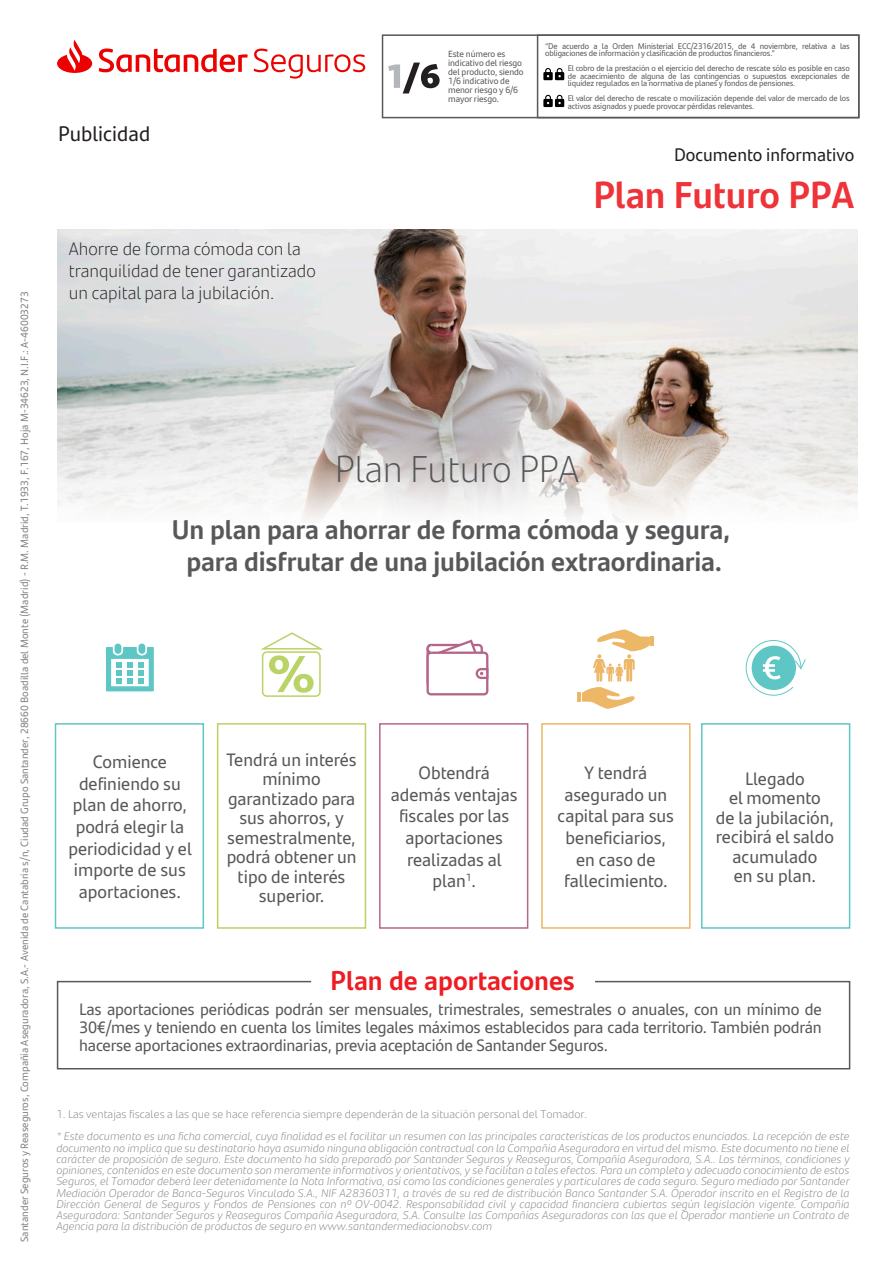
<style>
.page{position:relative;width:893px;height:1263px;background:#fff}
.page>*{position:absolute;margin:0;border:0;box-sizing:border-box;transform-origin:0 0}
.t1{font:700 37.5px "Santander Text";letter-spacing:-.005em;color:#ee3339}
.t2{font:300 37.5px "Santander Text";letter-spacing:-.005em;color:#535558}
.t3{font:700 27px/32.4px "Santander Text";letter-spacing:-.005em;color:#57585a;text-align:center}
.t4{font:700 27px "Santander Text";color:#ee1d23}
.t5{font:21px "Santander Text";color:#231f20}
.t6{font:18px/21.6px "Santander Text";color:#57585a;text-align:center}
.t7{font:300 18px/21.6px "Santander Text";color:#231f20}
.t8{font:18px "Santander Text";color:#231f20}
.t9{font:16.5px/18px "Santander Text";letter-spacing:-.01em;color:#57585a;text-align:justify}
.t10{font:italic 300 11.25px/11.2px "Santander Text";color:#808285;text-align:justify;scale:1.04 1}
.t11{font:300 11.25px "Santander Text";color:#808285;scale:1.04 1}
.t12{font:10.5px "Santander Text";color:#808285}
.t13{font:9px/9px "Santander Text";letter-spacing:-.01em;color:#57585a}
.t14{font:8.25px/7.5px "Santander Text";letter-spacing:-.015em;color:#57585a;text-align:justify}
.t15{font:8.25px/7.5px "Santander Text";letter-spacing:-.015em;color:#57585a}
</style>
<div class="page">
<svg style="left:426px;top:639px;width:62px;height:56px"></svg>
<div style="left:115px;top:643px;width:6px;height:11px;background:#5fc6c6;border-radius:3px"></div>
<div style="left:138px;top:643px;width:7px;height:11px;background:#5fc6c6;border-radius:3px"></div>
<svg style="left:106px;top:647px;width:48px;height:44px"></svg>
<svg style="left:56px;top:980px;width:795px;height:90px"></svg>
<div style="left:55px;top:723px;width:149px;height:206px;border:2px solid #5fc6c6"></div>
<div style="left:701px;top:723px;width:149px;height:206px;border:2px solid #5fc6c6"></div>
<div style="left:217px;top:723px;width:149px;height:206px;border:2px solid #b9d163"></div>
<div style="left:541px;top:723px;width:149px;height:206px;border:2px solid #ecb767"></div>
<svg style="left:746px;top:640px;width:60px;height:56px"></svg>
<hr style="left:650px;top:636px;width:4px;height:10px;background:#ecb767">
<svg style="left:577px;top:629px;width:73px;height:80px"></svg>
<div style="left:262px;top:651px;width:59px;height:46px;border:2px solid #b9d365;border-radius:4px"></div>
<svg style="left:261px;top:632px;width:62px;height:61px"></svg>
<img style="left:57px;top:230px;width:800px;height:209px">
<svg style="left:57px;top:439px;width:800px;height:83px"></svg>
<svg style="left:254px;top:49px;width:111px;height:30px"></svg>
<svg style="left:57px;top:40px;width:191px;height:33px"></svg>
<div style="left:382px;top:34px;width:477px;height:84px;border:2px solid #57585a"></div>
<div style="left:537px;top:34px;width:322px;height:84px;border:2px solid #57585a"></div>
<svg style="left:388px;top:63px;width:52px;height:30px"></svg>
<svg style="left:543px;top:68px;width:21px;height:12px"></svg>
<svg style="left:543px;top:95px;width:21px;height:12px"></svg>
<p class="t12" style="left:17px;top:1242px;width:952px;rotate:-90deg">Santander Seguros y Reaseguros, Compañía Aseguradora, S.A.- Avenida de Cantabria s/n, Ciudad Grupo Santander, 28660 Boadilla del Monte (Madrid) - R.M. Madrid, T.1933, F.167, Hoja M-34623, N.I.F.: A-46003273</p>
<h3 class="t5" style="left:58px;top:118px;width:93px">Publicidad</h3>
<h3 class="t7" style="left:69px;top:238px;width:249px">Ahorre de forma cómoda con la tranquilidad de tener garantizado un capital para la jubilación.</h3>
<p class="t13" style="left:448px;top:49px;width:77px">Este número es indicativo del riesgo del producto, siendo<br>1/6 indicativo de menor riesgo y 6/6 mayor riesgo.</p>
<p class="t15" style="left:545px;top:42px;width:306px">“De acuerdo a la Orden Ministerial ECC/2316/2015, de 4 noviembre, relativa a las obligaciones de información y clasificación de productos financieros.”</p>
<p class="t14" style="left:568px;top:64px;width:284px">El cobro de la prestación o el ejercicio del derecho de rescate sólo es posible en caso de acaecimiento de alguna de las contingencias o supuestos excepcionales de liquidez regulados en la normativa de planes y fondos de pensiones.</p>
<p class="t14" style="left:568px;top:94px;width:284px">El valor del derecho de rescate o movilización depende del valor de mercado de los activos asignados y puede provocar pérdidas relevantes.</p>
<h3 class="t8" style="left:674px;top:141px;width:182px">Documento informativo</h3>
<h1 class="t1" style="left:593px;top:166px;width:263px">Plan Futuro PPA</h1>
<h1 class="t2" style="left:335px;top:441px;width:246px">Plan Futuro PPA</h1>
<h2 class="t3" style="left:172px;top:511px;width:560px">Un plan para ahorrar de forma cómoda y segura, para disfrutar de una jubilación extraordinaria.</h2>
<h3 class="t6" style="left:68px;top:750px;width:125px">Comience definiendo su plan de ahorro, podrá elegir la periodicidad y el importe de sus aportaciones.</h3>
<h3 class="t6" style="left:226px;top:749px;width:132px;line-height:19.5px">Tendrá un interés mínimo garantizado para sus ahorros, y semestralmente, podrá obtener un tipo de interés superior.</h3>
<h3 class="t6" style="left:391px;top:761px;width:129px">Obtendrá además ventajas fiscales por las aportaciones realizadas al plan<sup>1</sup>.</h3>
<h3 class="t6" style="left:558px;top:761px;width:118px">Y tendrá asegurado un capital para sus beneficiarios, en caso de fallecimiento.</h3>
<h3 class="t6" style="left:716px;top:768px;width:120px;line-height:19.5px">Llegado<br>el momento<br>de la jubilación, recibirá el saldo acumulado<br>en su plan.</h3>
<h2 class="t4" style="left:330px;top:960px;width:246px">Plan de aportaciones</h2>
<p class="t9" style="left:79px;top:999px;width:744px">Las aportaciones periódicas podrán ser mensuales, trimestrales, semestrales o anuales, con un mínimo de 30€/mes y teniendo en cuenta los límites legales máximos establecidos para cada territorio. También podrán hacerse aportaciones extraordinarias, previa aceptación de Santander Seguros.</p>
<p class="t11" style="left:56px;top:1106px;width:512px">1. Las ventajas fiscales a las que se hace referencia siempre dependerán de la situación personal del Tomador.</p>
<p class="t10" style="left:56px;top:1130px;width:764px">* Este documento es una ficha comercial, cuya finalidad es el facilitar un resumen con las principales características de los productos enunciados. La recepción de este documento no implica que su destinatario haya asumido ninguna obligación contractual con la Compañía Aseguradora en virtud del mismo. Este documento no tiene el carácter de proposición de seguro. Este documento ha sido preparado por Santander Seguros y Reaseguros, Compañía Aseguradora, S.A.. Los términos, condiciones y opiniones, contenidos en este documento son meramente informativos y orientativos, y se facilitan a tales efectos. Para un completo y adecuado conocimiento de estos Seguros, el Tomador deberá leer detenidamente la Nota Informativa, así como las condiciones generales y particulares de cada seguro. Seguro mediado por Santander Mediación Operador de Banca-Seguros Vinculado S.A., NIF A28360311, a través de su red de distribución Banco Santander S.A. Operador inscrito en el Registro de la Dirección General de Seguros y Fondos de Pensiones con nº OV-0042. Responsabilidad civil y capacidad financiera cubiertas según legislación vigente. Compañía Aseguradora: Santander Seguros y Reaseguros Compañía Aseguradora, S.A. Consulte las Compañías Aseguradoras con las que el Operador mantiene un Contrato de Agencia para la distribución de productos de seguro en www.santandermediacionobsv.com</p>
</div>
